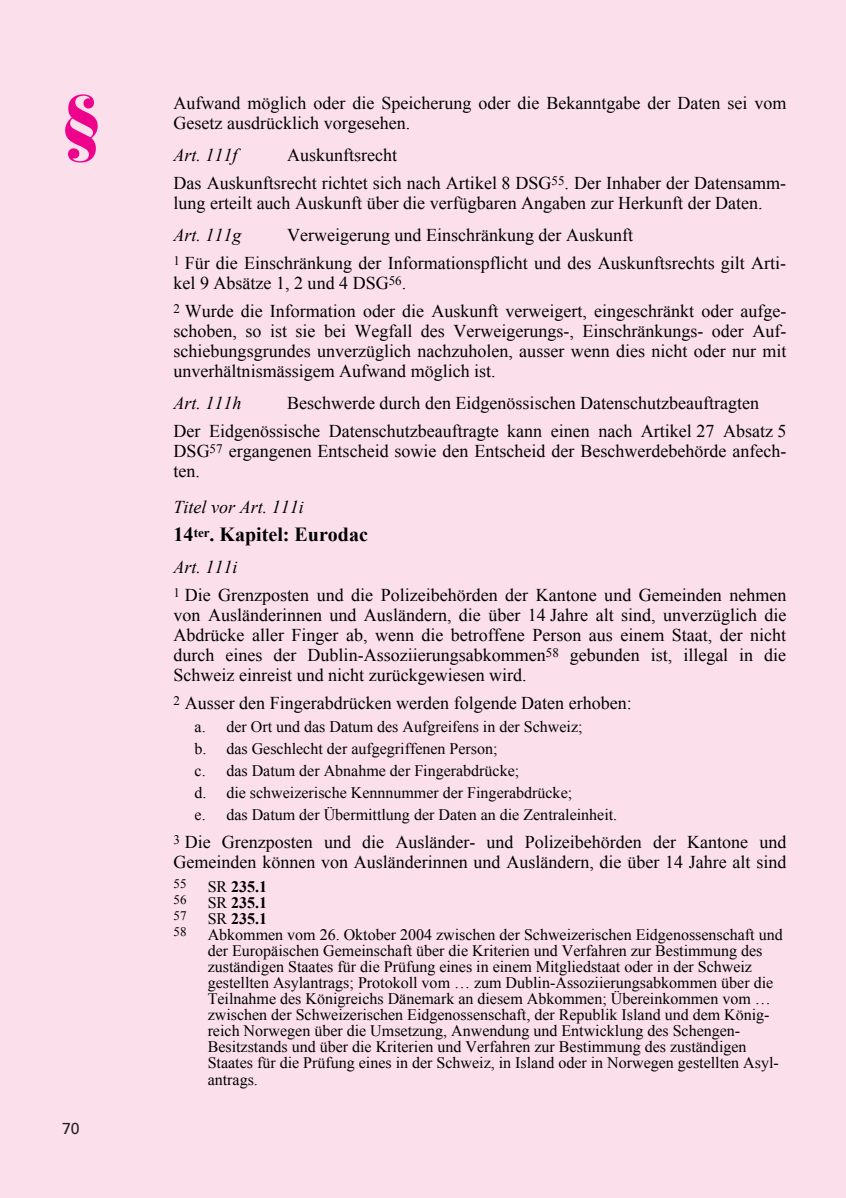
<style>
.page{position:relative;width:846px;height:1198px;background:#fff}
.page>*{position:absolute;margin:0;border:0;box-sizing:border-box;transform-origin:0 0}
.t1{font:900 70px "Bauer Bodoni";color:#ed028c}
.t2{font:700 20px "Times New Roman";color:#000}
.t3{font:18px/20px "Times New Roman";color:#000}
.t4{font:italic 18px "Times New Roman";color:#000}
.t5{font:16px/16px "Times New Roman";color:#000}
.t6{font:700 16px "Times New Roman";color:#000}
.t7{font:16px "Univers";color:#231f20}
.t8{font:13px "Times New Roman";color:#000}
.s1{font-style:italic}
.s2{font-weight:400}
</style>
<div class="page">
<div style="left:0;top:0;width:846px;height:1197px;background:#fbdfeb"></div>
<svg style="left:456px;top:986px;width:12px;height:2px"></svg>
<svg style="left:756px;top:1002px;width:13px;height:2px"></svg>
<h1 class="t1" style="left:60px;top:93px;width:44px">§</h1>
<p class="t7" style="left:62px;top:1122px;width:19px">70</p>
<p class="t3" style="left:174px;top:93px;width:614px">Aufwand möglich oder die Speicherung oder die Bekanntgabe der Daten sei vom<br>Gesetz ausdrücklich vorgesehen.</p>
<p class="t4" style="left:174px;top:145px;width:65px">Art. 111f</p>
<p class="t3" style="left:174px;top:141px;width:614px;line-height:28px;text-indent:113px">Auskunftsrecht<br>Das Auskunftsrecht richtet sich nach Artikel 8 DSG<sup>55</sup>. Der Inhaber der Datensamm-</p>
<p class="t3" style="left:174px;top:193px;width:590px">lung erteilt auch Auskunft über die verfügbaren Angaben zur Herkunft der Daten.</p>
<p class="t4" style="left:174px;top:225px;width:69px">Art. 111g</p>
<p class="t3" style="left:174px;top:221px;width:614px;line-height:28px;text-indent:113px">Verweigerung und Einschränkung der Auskunft<br><sup>1</sup> Für die Einschränkung der Informationspflicht und des Auskunftsrechts gilt Arti-</p>
<p class="t3" style="left:174px;top:269px;width:614px;line-height:28px">kel 9 Absätze 1, 2 und 4 DSG<sup>56</sup>.<br><sup>2</sup> Wurde die Information oder die Auskunft verweigert, eingeschränkt oder aufge-</p>
<p class="t3" style="left:174px;top:321px;width:614px;text-align:justify">schoben, so ist sie bei Wegfall des Verweigerungs-, Einschränkungs- oder Auf&shy;schiebungsgrundes unverzüglich nachzuholen, ausser wenn dies nicht oder nur mit unverhältnismässigem Aufwand möglich ist.</p>
<p class="t4" style="left:174px;top:393px;width:69px">Art. 111h</p>
<p class="t3" style="left:174px;top:389px;width:614px;line-height:28px;text-indent:113px">Beschwerde durch den Eidgenössischen Datenschutzbeauftragten<br>Der Eidgenössische Datenschutzbeauftragte kann einen nach Artikel 27 Absatz 5</p>
<p class="t3" style="left:174px;top:441px;width:614px">DSG<sup>57</sup> ergangenen Entscheid sowie den Entscheid der Beschwerdebehörde anfech&shy;ten.</p>
<p class="t4" style="left:174px;top:497px;width:132px">Titel vor Art. 111i</p>
<p class="t2" style="left:174px;top:523px;width:196px">14<sup>ter</sup>. Kapitel: Eurodac</p>
<p class="t3" style="left:174px;top:553px;width:614px;line-height:28px"><span class="s1">Art. 111i<br></span><sup>1</sup> Die Grenzposten und die Polizeibehörden der Kantone und Gemeinden nehmen</p>
<p class="t3" style="left:174px;top:605px;width:614px;text-align:justify">von Ausländerinnen und Ausländern, die über 14 Jahre alt sind, unverzüglich die Abdrücke aller Finger ab, wenn die betroffene Person aus einem Staat, der nicht durch eines der Dublin-Assoziierungsabkommen<sup>58</sup> gebunden ist, illegal in die Schweiz einreist und nicht zurückgewiesen wird.</p>
<p class="t3" style="left:174px;top:693px;width:459px"><sup>2</sup> Ausser den Fingerabdrücken werden folgende Daten erhoben:</p>
<p class="t5" style="left:195px;top:715px;width:424px;line-height:22px">a. der Ort und das Datum des Aufgreifens in der Schweiz;<br>b. das Geschlecht der aufgegriffenen Person;<br>c. das Datum der Abnahme der Fingerabdrücke;<br>d. die schweizerische Kennnummer der Fingerabdrücke;<br>e. das Datum der Übermittlung der Daten an die Zentraleinheit.</p>
<p class="t3" style="left:174px;top:831px;width:614px"><sup>3</sup> Die Grenzposten und die Ausländer- und Polizeibehörden der Kantone und<br>Gemeinden können von Ausländerinnen und Ausländern, die über 14 Jahre alt sind</p>
<p class="t8" style="left:174px;top:876px;width:15px">55</p>
<p class="t6" style="left:208px;top:877px;width:61px"><span class="s2">SR</span> 235.1</p>
<p class="t8" style="left:174px;top:892px;width:15px">56</p>
<p class="t6" style="left:208px;top:893px;width:61px"><span class="s2">SR</span> 235.1</p>
<p class="t8" style="left:174px;top:908px;width:15px">57</p>
<p class="t6" style="left:208px;top:909px;width:61px"><span class="s2">SR</span> 235.1</p>
<p class="t8" style="left:174px;top:924px;width:15px">58</p>
<p class="t5" style="left:208px;top:926px;width:576px">Abkommen vom 26. Oktober 2004 zwischen der Schweizerischen Eidgenossenschaft und der Europäischen Gemeinschaft über die Kriterien und Verfahren zur Bestimmung des zuständigen Staates für die Prüfung eines in einem Mitgliedstaat oder in der Schweiz gestellten Asylantrags; Protokoll vom</p>
<p class="t5" style="left:208px;top:974px;width:572px;text-indent:266px">zum Dublin-Assoziierungsabkommen über die Teilnahme des Königreichs Dänemark an diesem Abkommen; Übereinkommen vom zwischen der Schweizerischen Eidgenossenschaft, der Republik Island und dem König&shy;reich Norwegen über die Umsetzung, Anwendung und Entwicklung des Schengen-Besitzstands und über die Kriterien und Verfahren zur Bestimmung des zuständigen Staates für die Prüfung eines in der Schweiz, in Island oder in Norwegen gestellten Asyl&shy;antrags.</p>
</div>
